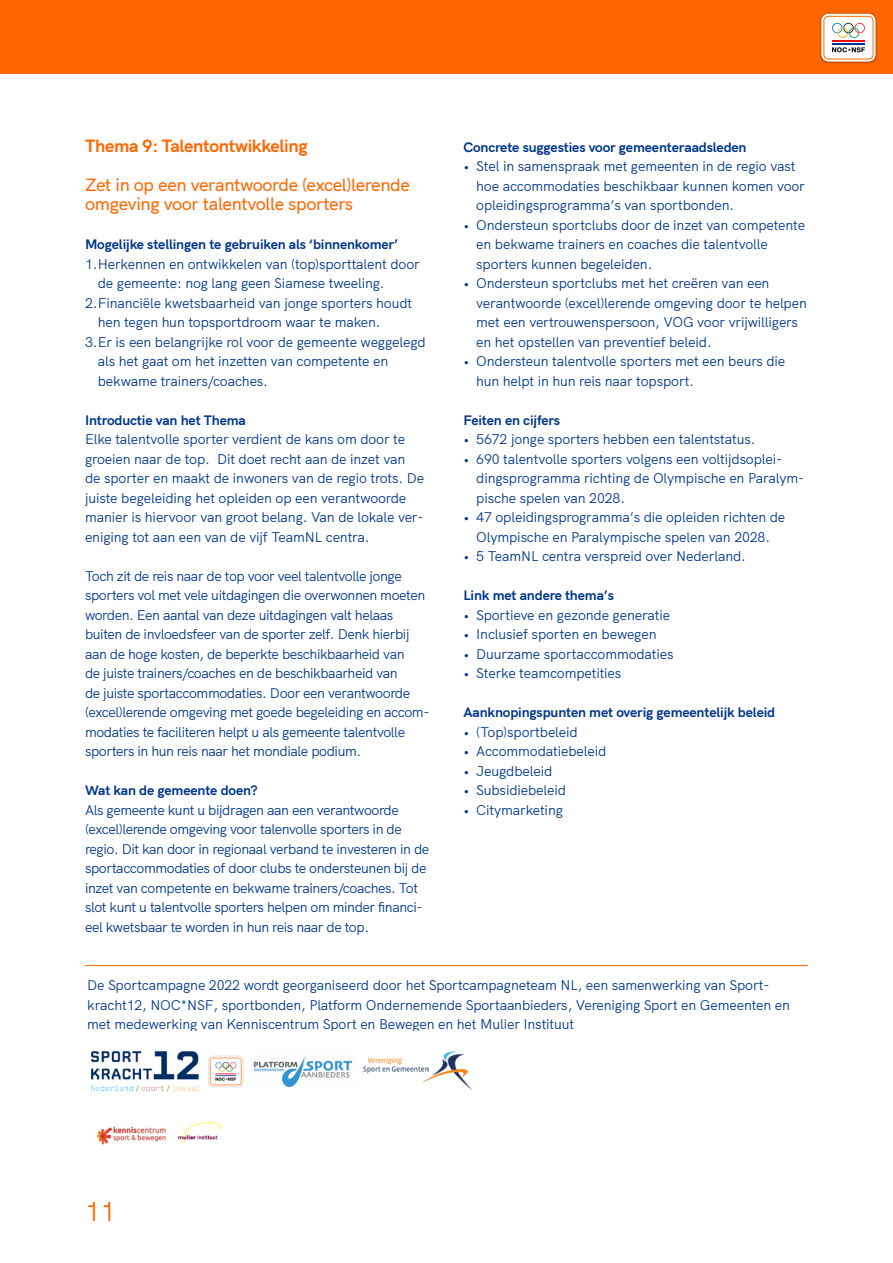
<style>
.page{position:relative;width:893px;height:1263px;background:#fff}
.page>*{position:absolute;margin:0;border:0;box-sizing:border-box;transform-origin:0 0}
.t1{font:27px "HK Grotesk";color:#f60}
.TUSSENKOP{font:500 18px/19.5px "HK Grotesk";letter-spacing:-.02em;color:#f60}
.THEMA{font:700 18px "HK Grotesk";letter-spacing:-.02em;color:#f60}
.BODY{font:13.95px/19.5px "HK Grotesk";letter-spacing:-.01em;color:#00378a}
.BODY-2{font:13.95px/19.5px "HK Grotesk";letter-spacing:-.03em;color:#00378a}
.BODY_BOLD_AL{font:700 13.95px "HK Grotesk";letter-spacing:-.01em;color:#00378a}
</style>
<div class="page">
<div style="left:0;top:0;width:893px;height:73px;background:#f60"></div>
<img style="left:820px;top:13px;width:57px;height:51px">
<svg style="left:821px;top:14px;width:54px;height:48px;background:#e8d5cc"></svg>
<img style="left:91px;top:1051px;width:381px;height:94px">
<hr style="left:85px;top:965px;width:723px;height:1px;background:#f60">
<p class="THEMA" style="left:85px;top:131px;width:224px">Thema 9: Talentontwikkeling</p>
<p class="TUSSENKOP" style="left:85px;top:173px;width:326px">Zet in op een verantwoorde (excel)lerende omgeving voor talentvolle sporters</p>
<p class="BODY_BOLD_AL" style="left:85px;top:233px;width:314px">Mogelijke stellingen te gebruiken als ‘binnenkomer’</p>
<p class="BODY" style="left:98px;top:253px;width:324px;text-indent:-13px">1.Herkennen en ontwikkelen van (top)sporttalent door de gemeente: nog lang geen Siamese tweeling.</p>
<p class="BODY" style="left:98px;top:292px;width:316px;text-indent:-13px">2.Financiële kwetsbaarheid van jonge sporters houdt hen tegen hun topsportdroom waar te maken.</p>
<p class="BODY" style="left:98px;top:331px;width:329px;text-indent:-13px">3.Er is een belangrijke rol voor de gemeente weggelegd als het gaat om het inzetten van competente en bekwame trainers/coaches.</p>
<p class="BODY_BOLD_AL" style="left:85px;top:409px;width:162px">Introductie van het Thema</p>
<p class="BODY" style="left:85px;top:428px;width:341px">Elke talentvolle sporter verdient de kans om door te groeien naar de top. Dit doet recht aan de inzet van de sporter en maakt de inwoners van de regio trots. De juiste begeleiding het opleiden op een verantwoorde manier is hiervoor van groot belang. Van de lokale ver&shy;eniging tot aan een van de vijf TeamNL centra.</p>
<p class="BODY-2" style="left:85px;top:565px;width:346px">Toch zit de reis naar de top voor veel talentvolle jonge sporters vol met vele uitdagingen die overwonnen moeten worden. Een aantal van deze uitdagingen valt helaas buiten de invloedsfeer van de sporter zelf. Denk hierbij aan de hoge kosten, de beperkte beschikbaarheid van<br>de juiste trainers/coaches en de beschikbaarheid van<br>de juiste sportaccommodaties. Door een verantwoorde (excel)lerende omgeving met goede begeleiding en accom&shy;modaties te faciliteren helpt u als gemeente talentvolle sporters in hun reis naar het mondiale podium.</p>
<p class="BODY_BOLD_AL" style="left:85px;top:779px;width:174px">Wat kan de gemeente doen?</p>
<p class="BODY-2" style="left:85px;top:799px;width:346px">Als gemeente kunt u bijdragen aan een verantwoorde (excel)lerende omgeving voor talenvolle sporters in de regio. Dit kan door in regionaal verband te investeren in de sportaccommodaties of door clubs te ondersteunen bij de inzet van competente en bekwame trainers/coaches. Tot slot kunt u talentvolle sporters helpen om minder financi&shy;eel kwetsbaar te worden in hun reis naar de top.</p>
<p class="BODY_BOLD_AL" style="left:463px;top:136px;width:285px">Concrete suggesties voor gemeenteraadsleden</p>
<p class="BODY" style="left:476px;top:155px;width:330px;text-indent:-13px">• Stel in samenspraak met gemeenten in de regio vast hoe accommodaties beschikbaar kunnen komen voor opleidingsprogramma’s van sportbonden.</p>
<p class="BODY" style="left:476px;top:214px;width:330px;text-indent:-13px">• Ondersteun sportclubs door de inzet van competente en bekwame trainers en coaches die talentvolle sporters kunnen begeleiden.</p>
<p class="BODY" style="left:476px;top:272px;width:332px;text-indent:-13px">• Ondersteun sportclubs met het creëren van een verantwoorde (excel)lerende omgeving door te helpen met een vertrouwenspersoon, VOG voor vrijwilligers en het opstellen van preventief beleid.</p>
<p class="BODY" style="left:476px;top:350px;width:311px;text-indent:-13px">• Ondersteun talentvolle sporters met een beurs die hun helpt in hun reis naar topsport.</p>
<p class="BODY_BOLD_AL" style="left:463px;top:409px;width:98px">Feiten en cijfers</p>
<p class="BODY" style="left:463px;top:428px;width:294px">• 5672 jonge sporters hebben een talentstatus.</p>
<p class="BODY" style="left:476px;top:448px;width:329px;text-indent:-13px">• 690 talentvolle sporters volgens een voltijdsoplei&shy;dingsprogramma richting de Olympische en Paralym&shy;pische spelen van 2028.</p>
<p class="BODY" style="left:463px;top:506px;width:323px;text-align:center">• 47 opleidingsprogramma’s die opleiden richten de<br>Olympische en Paralympische spelen van 2028.</p>
<p class="BODY" style="left:463px;top:545px;width:284px">• 5 TeamNL centra verspreid over Nederland.</p>
<p class="BODY_BOLD_AL" style="left:463px;top:584px;width:152px">Link met andere thema’s</p>
<p class="BODY" style="left:463px;top:604px;width:208px">• Sportieve en gezonde generatie</p>
<p class="BODY" style="left:463px;top:623px;width:195px">• Inclusief sporten en bewegen</p>
<p class="BODY" style="left:463px;top:643px;width:212px">• Duurzame sportaccommodaties</p>
<p class="BODY" style="left:463px;top:662px;width:159px">• Sterke teamcompetities</p>
<p class="BODY_BOLD_AL" style="left:463px;top:701px;width:313px">Aanknopingspunten met overig gemeentelijk beleid</p>
<p class="BODY" style="left:463px;top:721px;width:116px">• (Top)sportbeleid</p>
<p class="BODY" style="left:463px;top:740px;width:144px">• Accommodatiebeleid</p>
<p class="BODY" style="left:463px;top:760px;width:90px">• Jeugdbeleid</p>
<p class="BODY" style="left:463px;top:779px;width:104px">• Subsidiebeleid</p>
<p class="BODY" style="left:463px;top:799px;width:101px">• Citymarketing</p>
<p class="BODY" style="left:87px;top:974px;width:704px">De Sportcampagne 2022 wordt georganiseerd door het Sportcampagneteam NL, een samenwerking van Sport&shy;kracht12, NOC*NSF, sportbonden, Platform Ondernemende Sportaanbieders, Vereniging Sport en Gemeenten en met medewerking van Kenniscentrum Sport en Bewegen en het Mulier Instituut</p>
<h1 class="t1" style="left:85px;top:1190px;width:32px">11</h1>
</div>
